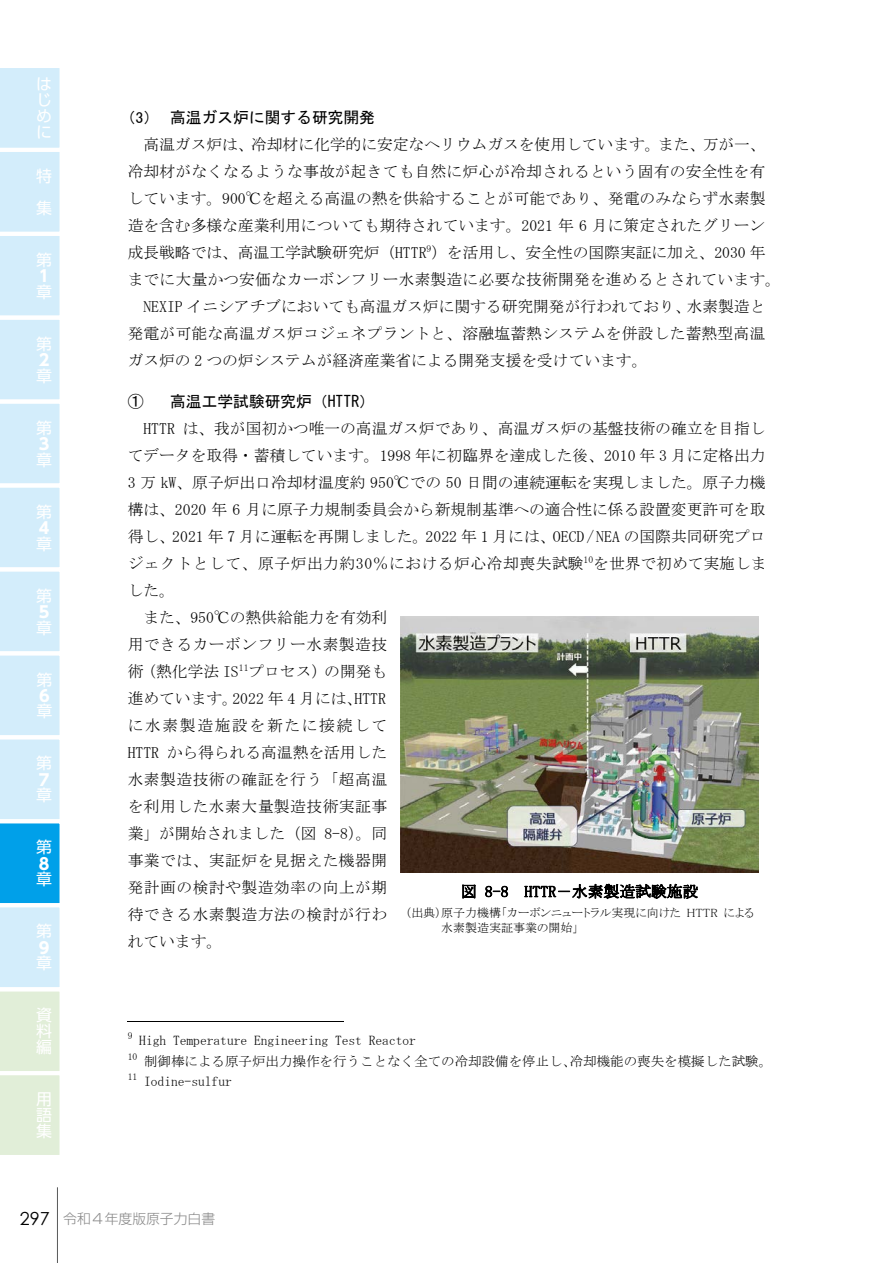
<style>
.page{position:relative;width:893px;height:1263px;background:#fff}
.page>*{position:absolute;margin:0;border:0;box-sizing:border-box;transform-origin:0 0}
.t1{font:15.9px/15.9px "UD Shin Go Pro";color:#fff;text-align:justify}
.t2{font:700 15.9px "UD Shin Go Pro";color:#fff}
.t3{font:15.75px "MS Mincho";color:#000}
.t4{font:15.75px "MS Mincho";letter-spacing:.035em;color:#000}
.t5{font:15.75px "MS Gothic";color:#000}
.t6{font:15.75px "MS Mincho";letter-spacing:.11em;color:#000}
.t7{font:15.75px "MS P Gothic";color:#000}
.t8{font:300 13.8px "Shin Go Pro";color:#898989}
.t9{font:13.5px/20.4px "MS Mincho";color:#000}
.t10{font:12px/15px "MS P Mincho";color:#000}
.s1{font-family:"MS P Gothic"}
.s2{font-family:"Century Gothic";font-weight:400;font-size:18px;color:#000}
</style>
<div class="page">
<hr style="left:128px;top:1021px;width:216px;height:1px;background:#000">
<img style="left:401px;top:617px;width:358px;height:255px">
<svg style="left:462px;top:884px;width:13px;height:14px"></svg>
<svg style="left:485px;top:886px;width:23px;height:11px"></svg>
<svg style="left:524px;top:884px;width:174px;height:15px"></svg>
<hr style="left:57px;top:1187px;width:1px;height:76px;background:#585959">
<svg style="left:0;top:68px;width:60px;height:1087px;background:#c7e8f4"></svg>
<p class="t1" style="left:36px;top:76px;width:16px">はじめに</p>
<p class="t1" style="left:36px;top:159px;width:17px;line-height:32px">特集</p>
<p class="t1" style="left:36px;top:251px;width:17px">第</p>
<p class="t2" style="left:36px;top:263px;width:11px">１</p>
<p class="t1" style="left:36px;top:283px;width:17px">章</p>
<p class="t1" style="left:36px;top:335px;width:17px">第</p>
<p class="t2" style="left:36px;top:347px;width:14px">２</p>
<p class="t1" style="left:36px;top:367px;width:17px">章</p>
<p class="t1" style="left:36px;top:419px;width:17px">第</p>
<p class="t2" style="left:36px;top:431px;width:14px">３</p>
<p class="t1" style="left:36px;top:451px;width:17px">章</p>
<p class="t1" style="left:36px;top:503px;width:17px">第</p>
<p class="t2" style="left:36px;top:515px;width:14px">４</p>
<p class="t1" style="left:36px;top:535px;width:17px">章</p>
<p class="t1" style="left:36px;top:587px;width:17px">第</p>
<p class="t2" style="left:36px;top:599px;width:14px">５</p>
<p class="t1" style="left:36px;top:619px;width:17px">章</p>
<p class="t1" style="left:37px;top:671px;width:17px">第</p>
<p class="t2" style="left:37px;top:683px;width:14px">６</p>
<p class="t1" style="left:37px;top:703px;width:17px">章</p>
<p class="t1" style="left:36px;top:755px;width:17px">第</p>
<p class="t2" style="left:36px;top:767px;width:14px">７</p>
<p class="t1" style="left:36px;top:787px;width:17px">章</p>
<p class="t1" style="left:36px;top:839px;width:17px">第</p>
<p class="t2" style="left:36px;top:851px;width:14px">８</p>
<p class="t1" style="left:36px;top:871px;width:17px">章</p>
<p class="t1" style="left:36px;top:923px;width:17px">第</p>
<p class="t2" style="left:36px;top:935px;width:14px">９</p>
<p class="t1" style="left:36px;top:955px;width:17px">章</p>
<p class="t1" style="left:36px;top:1007px;width:17px">資料編</p>
<p class="t1" style="left:36px;top:1091px;width:17px">用語集</p>
<p class="t5" style="left:128px;top:110px;width:249px"><span class="s1">（3）</span> 高温ガス炉に関する研究開発</p>
<p class="t3" style="left:143px;top:137px;width:624px">高温ガス炉は、冷却材に化学的に安定なヘリウムガスを使用しています。また、万が一、</p>
<p class="t3" style="left:128px;top:164px;width:639px">冷却材がなくなるような事故が起きても自然に炉心が冷却されるという固有の安全性を有</p>
<p class="t3" style="left:128px;top:191px;width:639px">しています。900℃を超える高温の熱を供給することが可能であり、発電のみならず水素製</p>
<p class="t3" style="left:128px;top:218px;width:639px">造を含む多様な産業利用についても期待されています。2021 年 6 月に策定されたグリーン</p>
<p class="t3" style="left:128px;top:245px;width:639px">成長戦略では、高温工学試験研究炉（HTTR<sup>9</sup>）を活用し、安全性の国際実証に加え、2030 年</p>
<p class="t3" style="left:128px;top:272px;width:655px">までに大量かつ安価なカーボンフリー水素製造に必要な技術開発を進めるとされています。</p>
<p class="t3" style="left:143px;top:299px;width:623px">NEXIP イニシアチブにおいても高温ガス炉に関する研究開発が行われており、水素製造と</p>
<p class="t3" style="left:128px;top:326px;width:639px">発電が可能な高温ガス炉コジェネプラントと、溶融塩蓄熱システムを併設した蓄熱型高温</p>
<p class="t3" style="left:128px;top:353px;width:521px">ガス炉の 2 つの炉システムが経済産業省による開発支援を受けています。</p>
<p class="t7" style="left:128px;top:393px;width:17px">①</p>
<p class="t5" style="left:170px;top:393px;width:206px">高温工学試験研究炉（HTTR）</p>
<p class="t3" style="left:143px;top:420px;width:624px">HTTR は、我が国初かつ唯一の高温ガス炉であり、高温ガス炉の基盤技術の確立を目指し</p>
<p class="t3" style="left:128px;top:447px;width:639px">てデータを取得・蓄積しています。1998 年に初臨界を達成した後、2010 年 3 月に定格出力</p>
<p class="t3" style="left:128px;top:474px;width:639px">3 万 kW、原子炉出口冷却材温度約 950℃での 50 日間の連続運転を実現しました。原子力機</p>
<p class="t3" style="left:128px;top:501px;width:639px">構は、2020 年 6 月に原子力規制委員会から新規制基準への適合性に係る設置変更許可を取</p>
<p class="t3" style="left:128px;top:528px;width:639px">得し、2021 年 7 月に運転を再開しました。2022 年 1 月には、OECD / NEA の国際共同研究プロ</p>
<p class="t4" style="left:128px;top:555px;width:640px">ジェクトとして、原子炉出力約30％における炉心冷却喪失試験<sup>10</sup>を世界で初めて実施しま</p>
<p class="t3" style="left:128px;top:582px;width:49px">した。</p>
<p class="t3" style="left:143px;top:609px;width:245px">また、950℃の熱供給能力を有効利</p>
<p class="t4" style="left:128px;top:636px;width:261px">用できるカーボンフリー水素製造技</p>
<p class="t3" style="left:128px;top:663px;width:261px">術（熱化学法 IS<sup>11</sup>プロセス）の開発も</p>
<p class="t3" style="left:128px;top:690px;width:260px">進めています。2022 年 4 月には、HTTR</p>
<p class="t6" style="left:128px;top:717px;width:261px">に水素製造施設を新たに接続して</p>
<p class="t3" style="left:128px;top:744px;width:261px">HTTR から得られる高温熱を活用した</p>
<p class="t4" style="left:128px;top:771px;width:261px">水素製造技術の確証を行う「超高温</p>
<p class="t4" style="left:128px;top:798px;width:261px">を利用した水素大量製造技術実証事</p>
<p class="t3" style="left:128px;top:825px;width:261px">業」が開始されました（図 8-8）。同</p>
<p class="t4" style="left:128px;top:852px;width:261px">事業では、実証炉を見据えた機器開</p>
<p class="t4" style="left:128px;top:879px;width:261px">発計画の検討や製造効率の向上が期</p>
<p class="t4" style="left:128px;top:906px;width:261px">待できる水素製造方法の検討が行わ</p>
<p class="t3" style="left:128px;top:933px;width:96px">れています。</p>
<p class="t10" style="left:441px;top:905px;width:314px;text-indent:-36px">（出典）原子力機構「カーボンニュートラル実現に向けた HTTR による水素製造実証事業の開始」</p>
<p class="t9" style="left:128px;top:1030px;width:646px"><sup>9</sup> High Temperature Engineering Test Reactor<br><sup>10</sup> 制御棒による原子炉出力操作を行うことなく全ての冷却設備を停止し、冷却機能の喪失を模擬した試験。<br><sup>11</sup> Iodine-sulfur</p>
<p class="t8" style="left:20px;top:1208px;width:197px"><span class="s2">297</span> 令和４年度版原子力白書</p>
</div>
